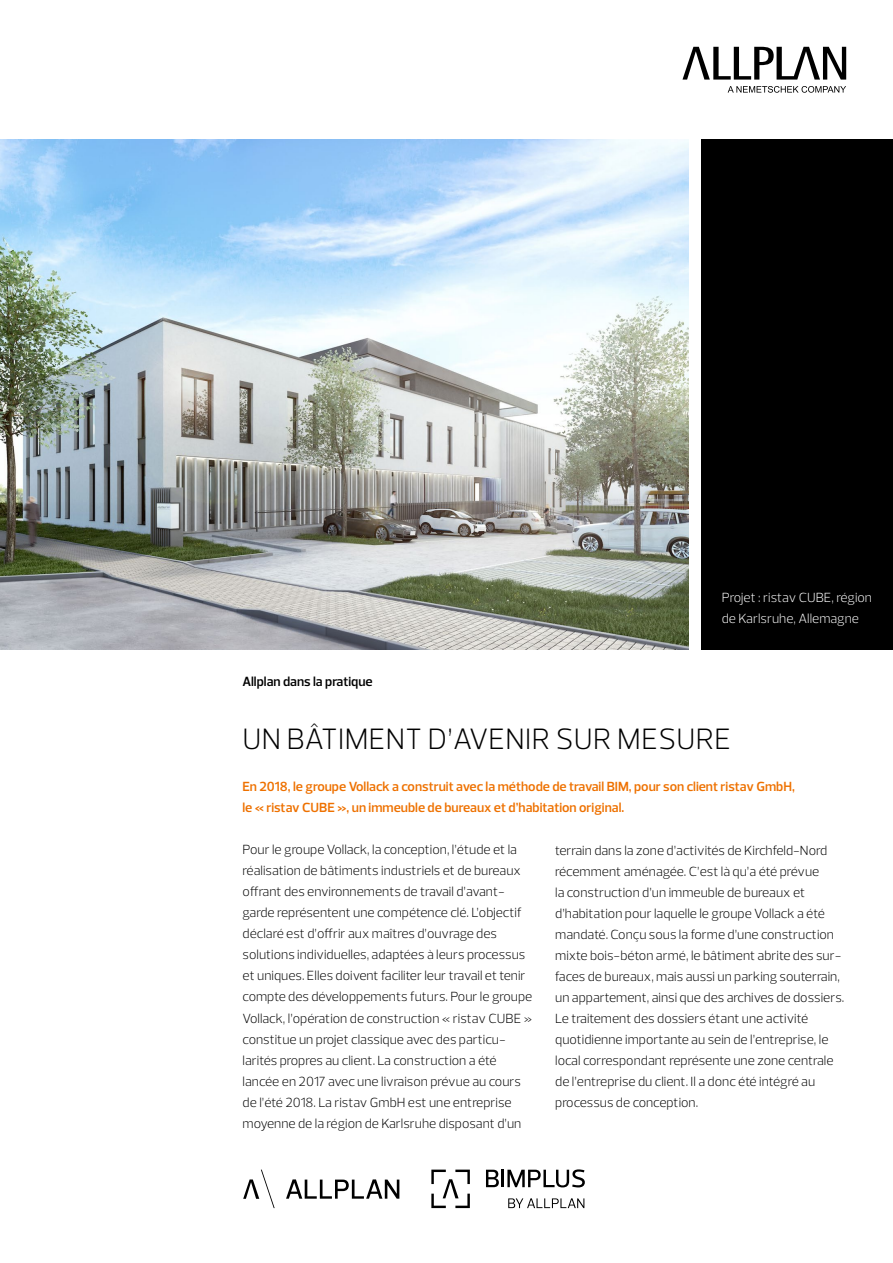
<style>
.page{position:relative;width:893px;height:1263px;background:#fff}
.page>*{position:absolute;margin:0;border:0;box-sizing:border-box;transform-origin:0 0}
.t1{font:300 30px "Prelo";letter-spacing:.015em;color:#000}
.t2{font:300 13.5px/21px "Prelo";color:#000}
.t3{font:600 13.5px/21px "Prelo";color:#ee7100}
.t4{font:300 13.5px/21px "Prelo";color:#fff}
.t5{font:600 13.5px "Prelo";color:#000}
</style>
<div class="page">
<div style="left:702px;top:139px;width:191px;height:510px;background:#000"></div>
<img style="left:0;top:139px;width:689px;height:510px">
<svg style="left:682px;top:47px;width:164px;height:33px"></svg>
<svg style="left:728px;top:86px;width:118px;height:7px"></svg>
<svg style="left:286px;top:1179px;width:113px;height:20px"></svg>
<svg style="left:243px;top:1169px;width:32px;height:39px"></svg>
<svg style="left:431px;top:1169px;width:39px;height:39px"></svg>
<svg style="left:508px;top:1198px;width:76px;height:10px"></svg>
<svg style="left:486px;top:1169px;width:99px;height:18px"></svg>
<p class="t5" style="left:242px;top:674px;width:132px">Allplan dans la pratique</p>
<p class="t4" style="left:722px;top:587px;width:152px">Projet : ristav CUBE, région de Karlsruhe, Allemagne</p>
<h1 class="t1" style="left:243px;top:721px;width:490px">Un Bâtiment d’avenir sur mesure</h1>
<p class="t3" style="left:242px;top:776px;width:554px">En 2018, le groupe Vollack a construit avec la méthode de travail BIM, pour son client ristav GmbH, le « ristav CUBE », un immeuble de bureaux et d’habitation original.</p>
<p class="t2" style="left:243px;top:839px;width:291px">Pour le groupe Vollack, la conception, l’étude et la réalisation de bâtiments industriels et de bureaux offrant des environnements de travail d’avant&shy;garde représentent une compétence clé. L’objectif déclaré est d’offrir aux maîtres d’ouvrage des solutions individuelles, adaptées à leurs processus et uniques. Elles doivent faciliter leur travail et tenir compte des développements futurs. Pour le groupe Vollack, l’opération de construction « ristav CUBE » constitue un projet classique avec des particu&shy;larités propres au client. La construction a été lancée en 2017 avec une livraison prévue au cours de l’été 2018. La ristav GmbH est une entreprise moyenne de la région de Karlsruhe disposant d’un</p>
<p class="t2" style="left:555px;top:839px;width:291px">terrain dans la zone d’activités de Kirchfeld-Nord récemment aménagée. C’est là qu’a été prévue<br>la construction d’un immeuble de bureaux et d’habitation pour laquelle le groupe Vollack a été mandaté. Conçu sous la forme d’une construction mixte bois-béton armé, le bâtiment abrite des sur&shy;faces de bureaux, mais aussi un parking souterrain, un appartement, ainsi que des archives de dossiers.<br>Le traitement des dossiers étant une activité quotidienne importante au sein de l’entreprise, le local correspondant représente une zone centrale de l’entreprise du client. Il a donc été intégré au processus de conception.</p>
</div>
